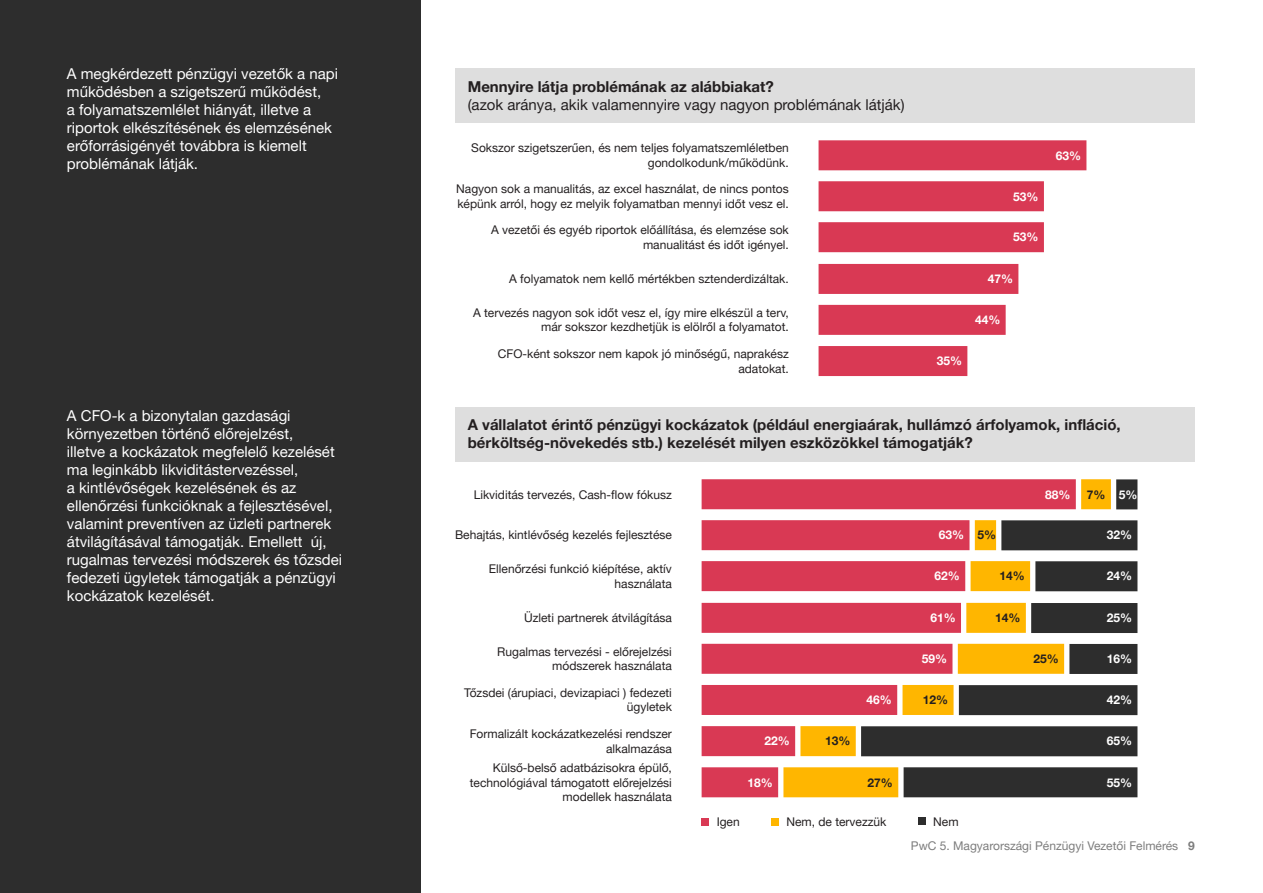
<style>
.page{position:relative;width:1263px;height:893px;background:#fff}
.page>*{position:absolute;margin:0;border:0;box-sizing:border-box;transform-origin:0 0}
.Graph_Labels_RIght_A{font:15px/18px "Helvetica Neue LT Pro";color:#fff}
.Graph_Labels_RIght_A-2{font:700 15px/18px "Helvetica Neue LT Pro";color:#231f20}
.Graph_Labels_RIght_A-3{font:15px/18px "Helvetica Neue LT Pro";color:#231f20}
.Graph_Labels_RIght_A-4{font:12px/14.4px "Helvetica Neue LT Pro";color:#231f20;text-align:right}
.Graph_Labels_RIght_A-5{font:700 12px "Helvetica Neue LT Pro";color:#fff}
.t1{font:12px "Helvetica Neue LT Pro";color:#7d7d7d}
.Graph_Labels_RIght_A-6{font:700 12px "Helvetica Neue LT Pro";color:#231f20}
.s1{font-weight:700}
</style>
<div class="page">
<div style="left:0;top:0;width:421px;height:893px;background:#2d2d2d"></div>
<div style="left:818px;top:140px;width:268px;height:30px;background:#d93954"></div>
<div style="left:818px;top:305px;width:188px;height:30px;background:#d93954"></div>
<div style="left:818px;top:264px;width:200px;height:30px;background:#d93954"></div>
<div style="left:818px;top:346px;width:149px;height:30px;background:#d93954"></div>
<div style="left:818px;top:222px;width:226px;height:30px;background:#d93954"></div>
<div style="left:818px;top:181px;width:226px;height:30px;background:#d93954"></div>
<div style="left:455px;top:68px;width:740px;height:54px;background:#dedede"></div>
<div style="left:702px;top:479px;width:374px;height:30px;background:#d93954"></div>
<div style="left:702px;top:644px;width:250px;height:30px;background:#d93954"></div>
<div style="left:702px;top:726px;width:93px;height:30px;background:#d93954"></div>
<div style="left:702px;top:603px;width:259px;height:30px;background:#d93954"></div>
<div style="left:702px;top:685px;width:195px;height:30px;background:#d93954"></div>
<div style="left:702px;top:767px;width:76px;height:30px;background:#d93954"></div>
<div style="left:702px;top:561px;width:263px;height:30px;background:#d93954"></div>
<div style="left:702px;top:520px;width:267px;height:30px;background:#d93954"></div>
<div style="left:455px;top:407px;width:740px;height:54px;background:#dedede"></div>
<div style="left:1081px;top:479px;width:30px;height:30px;background:#ffb600"></div>
<div style="left:958px;top:644px;width:106px;height:30px;background:#ffb600"></div>
<div style="left:800px;top:726px;width:56px;height:30px;background:#ffb600"></div>
<div style="left:966px;top:603px;width:60px;height:30px;background:#ffb600"></div>
<div style="left:902px;top:685px;width:51px;height:30px;background:#ffb600"></div>
<div style="left:783px;top:767px;width:115px;height:30px;background:#ffb600"></div>
<div style="left:970px;top:561px;width:60px;height:30px;background:#ffb600"></div>
<div style="left:975px;top:520px;width:21px;height:30px;background:#ffb600"></div>
<div style="left:903px;top:767px;width:234px;height:30px;background:#2d2d2d"></div>
<div style="left:1116px;top:479px;width:21px;height:30px;background:#2d2d2d"></div>
<div style="left:1069px;top:644px;width:68px;height:30px;background:#2d2d2d"></div>
<div style="left:861px;top:726px;width:276px;height:30px;background:#2d2d2d"></div>
<div style="left:1031px;top:603px;width:106px;height:30px;background:#2d2d2d"></div>
<div style="left:959px;top:685px;width:178px;height:30px;background:#2d2d2d"></div>
<div style="left:1035px;top:561px;width:102px;height:30px;background:#2d2d2d"></div>
<div style="left:1001px;top:520px;width:136px;height:30px;background:#2d2d2d"></div>
<div style="left:702px;top:818px;width:7px;height:8px;background:#d93954"></div>
<div style="left:771px;top:818px;width:8px;height:8px;background:#ffb600"></div>
<div style="left:918px;top:818px;width:8px;height:7px;background:#2d2d2d"></div>
<p class="Graph_Labels_RIght_A" style="left:67px;top:64px;width:273px">A megkérdezett pénzügyi vezetők a napi működésben a szigetszerű működést,<br>a folyamatszemlélet hiányát, illetve a riportok elkészítésének és elemzésének erőforrásigényét továbbra is kiemelt problémának látják.</p>
<p class="Graph_Labels_RIght_A" style="left:67px;top:406px;width:277px">A CFO-k a bizonytalan gazdasági környezetben történő előrejelzést,<br>illetve a kockázatok megfelelő kezelését ma leginkább likviditástervezéssel,<br>a kintlévőségek kezelésének és az ellenőrzési funkcióknak a fejlesztésével, valamint preventíven az üzleti partnerek átvilágításával támogatják. Emellett új, rugalmas tervezési módszerek és tőzsdei fedezeti ügyletek támogatják a pénzügyi kockázatok kezelését.</p>
<p class="Graph_Labels_RIght_A-3" style="left:468px;top:77px;width:438px"><span class="s1">Mennyire látja problémának az alábbiakat?<br></span>(azok aránya, akik valamennyire vagy nagyon problémának látják)</p>
<p class="Graph_Labels_RIght_A-4" style="left:471px;top:141px;width:319px">Sokszor szigetszerűen, és nem teljes folyamatszemléletben gondolkodunk/működünk.</p>
<p class="Graph_Labels_RIght_A-4" style="left:456px;top:182px;width:334px;text-align:left">Nagyon sok a manualitás, az excel használat, de nincs pontos képünk arról, hogy ez melyik folyamatban mennyi időt vesz el.</p>
<p class="Graph_Labels_RIght_A-4" style="left:491px;top:223px;width:299px">A vezetői és egyéb riportok előállítása, és elemzése sok manualitást és időt igényel.</p>
<p class="Graph_Labels_RIght_A-4" style="left:509px;top:271px;width:281px">A folyamatok nem kellő mértékben sztenderdizáltak.</p>
<p class="Graph_Labels_RIght_A-4" style="left:473px;top:305px;width:317px">A tervezés nagyon sok időt vesz el, így mire elkészül a terv, már sokszor kezdhetjük is elölről a folyamatot.</p>
<p class="Graph_Labels_RIght_A-4" style="left:498px;top:346px;width:292px">CFO-ként sokszor nem kapok jó minőségű, naprakész adatokat.</p>
<p class="Graph_Labels_RIght_A-5" style="left:937px;top:354px;width:27px">35%</p>
<p class="Graph_Labels_RIght_A-5" style="left:1013px;top:189px;width:27px">53%</p>
<p class="Graph_Labels_RIght_A-5" style="left:1013px;top:230px;width:27px">53%</p>
<p class="Graph_Labels_RIght_A-5" style="left:988px;top:272px;width:27px">47%</p>
<p class="Graph_Labels_RIght_A-5" style="left:975px;top:312px;width:27px">44%</p>
<p class="Graph_Labels_RIght_A-5" style="left:1056px;top:148px;width:27px">63%</p>
<p class="Graph_Labels_RIght_A-2" style="left:468px;top:416px;width:654px">A vállalatot érintő pénzügyi kockázatok (például energiaárak, hullámzó árfolyamok, infláció, bérköltség-növekedés stb.) kezelését milyen eszközökkel támogatják?</p>
<p class="Graph_Labels_RIght_A-6" style="left:1087px;top:487px;width:20px">7%</p>
<p class="Graph_Labels_RIght_A-5" style="left:1119px;top:487px;width:20px">5%</p>
<p class="Graph_Labels_RIght_A-6" style="left:977px;top:528px;width:20px">5%</p>
<p class="Graph_Labels_RIght_A-5" style="left:1107px;top:528px;width:27px">32%</p>
<p class="Graph_Labels_RIght_A-6" style="left:999px;top:569px;width:27px">14%</p>
<p class="Graph_Labels_RIght_A-5" style="left:1107px;top:569px;width:27px">24%</p>
<p class="Graph_Labels_RIght_A-4" style="left:474px;top:487px;width:200px">Likviditás tervezés, Cash-flow fókusz</p>
<p class="Graph_Labels_RIght_A-5" style="left:1045px;top:487px;width:27px">88%</p>
<p class="Graph_Labels_RIght_A-4" style="left:455px;top:528px;width:218px">Behajtás, kintlévőség kezelés fejlesztése</p>
<p class="Graph_Labels_RIght_A-5" style="left:939px;top:528px;width:27px">63%</p>
<p class="Graph_Labels_RIght_A-5" style="left:934px;top:569px;width:27px">62%</p>
<p class="Graph_Labels_RIght_A-4" style="left:489px;top:561px;width:184px">Ellenőrzési funkció kiépítése, aktív használata</p>
<p class="Graph_Labels_RIght_A-4" style="left:524px;top:610px;width:149px">Üzleti partnerek átvilágítása</p>
<p class="Graph_Labels_RIght_A-4" style="left:497px;top:644px;width:176px">Rugalmas tervezési - előrejelzési módszerek használata</p>
<p class="Graph_Labels_RIght_A-4" style="left:464px;top:685px;width:209px">Tőzsdei (árupiaci, devizapiaci ) fedezeti ügyletek</p>
<p class="Graph_Labels_RIght_A-4" style="left:470px;top:727px;width:204px">Formalizált kockázatkezelési rendszer alkalmazása</p>
<p class="Graph_Labels_RIght_A-4" style="left:470px;top:760px;width:203px">Külső-belső adatbázisokra épülő, technológiával támogatott előrejelzési modellek használata</p>
<p class="Graph_Labels_RIght_A-5" style="left:764px;top:734px;width:27px">22%</p>
<p class="Graph_Labels_RIght_A-5" style="left:747px;top:775px;width:27px">18%</p>
<p class="Graph_Labels_RIght_A-5" style="left:866px;top:693px;width:27px">46%</p>
<p class="Graph_Labels_RIght_A-5" style="left:930px;top:610px;width:27px">61%</p>
<p class="Graph_Labels_RIght_A-5" style="left:922px;top:651px;width:27px">59%</p>
<p class="Graph_Labels_RIght_A-6" style="left:995px;top:610px;width:27px">14%</p>
<p class="Graph_Labels_RIght_A-5" style="left:1107px;top:610px;width:27px">25%</p>
<p class="Graph_Labels_RIght_A-6" style="left:1033px;top:651px;width:27px">25%</p>
<p class="Graph_Labels_RIght_A-5" style="left:1107px;top:651px;width:27px">16%</p>
<p class="Graph_Labels_RIght_A-6" style="left:923px;top:693px;width:27px">12%</p>
<p class="Graph_Labels_RIght_A-5" style="left:1107px;top:693px;width:27px">42%</p>
<p class="Graph_Labels_RIght_A-6" style="left:825px;top:734px;width:27px">13%</p>
<p class="Graph_Labels_RIght_A-5" style="left:1107px;top:734px;width:27px">65%</p>
<p class="Graph_Labels_RIght_A-6" style="left:868px;top:775px;width:27px">27%</p>
<p class="Graph_Labels_RIght_A-5" style="left:1107px;top:775px;width:27px">55%</p>
<p class="Graph_Labels_RIght_A-4" style="left:717px;top:814px;width:25px">Igen</p>
<p class="Graph_Labels_RIght_A-4" style="left:786px;top:814px;width:101px">Nem, de tervezzük</p>
<p class="Graph_Labels_RIght_A-4" style="left:933px;top:814px;width:27px">Nem</p>
<p class="t1" style="left:911px;top:839px;width:285px">PwC 5. Magyarországi Pénzügyi Vezetői Felmérés <span class="s1">9</span></p>
</div>
